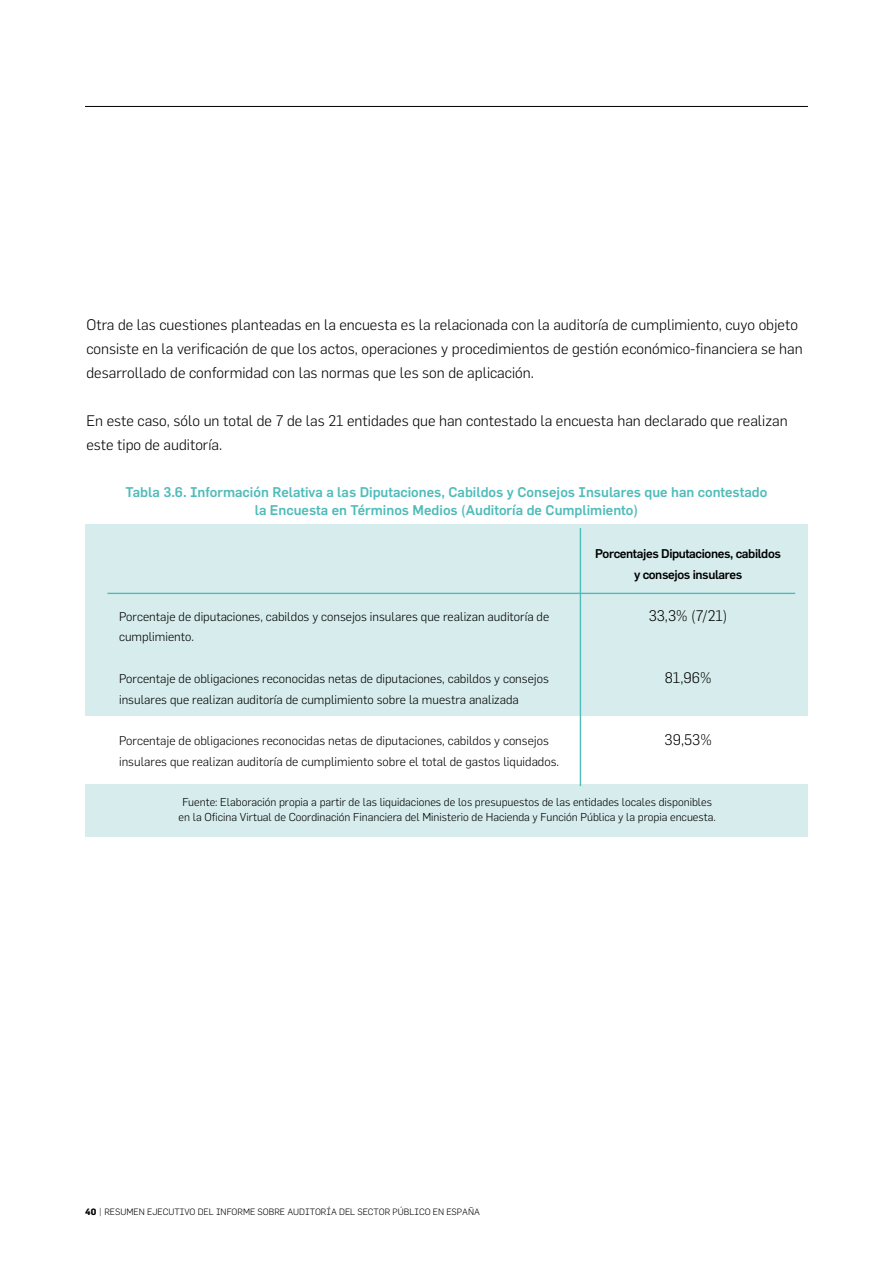
<style>
.page{position:relative;width:893px;height:1263px;background:#fff}
.page>*{position:absolute;margin:0;border:0;box-sizing:border-box;transform-origin:0 0}
.t1{font:300 15px/24px "Flama";color:#000}
.t2{font:500 13.8px/18px "Flama";color:#50bcba;text-align:center}
.t3{font:300 12.45px/20.7px "Flama";color:#000}
.t4{font:500 12.45px/20.7px "Flama";letter-spacing:-.03em;color:#000;text-align:center}
.t5{font:300 11.25px/15px "Flama";color:#000;text-align:center}
.t6{font:300 9px "Flama";color:#000}
.s1{font-weight:700}
.s2{font-family:"Gotham"}
</style>
<div class="page">
<hr style="left:85px;top:106px;width:723px;height:1px;background:#000">
<div style="left:85px;top:524px;width:723px;height:312px;background:#d7ecec"></div>
<div style="left:85px;top:716px;width:723px;height:68px;background:#fff"></div>
<hr style="left:107px;top:593px;width:688px;height:1px;background:#50bcba">
<hr style="left:580px;top:528px;width:1px;height:258px;background:#50bcba">
<p class="t1" style="left:86px;top:313px;width:718px">Otra de las cuestiones planteadas en la encuesta es la relacionada con la auditoría de cumplimiento, cuyo objeto consiste en la verificación de que los actos, operaciones y procedimientos de gestión económico-financiera se han desarrollado de conformidad con las normas que les son de aplicación.</p>
<p class="t1" style="left:86px;top:409px;width:703px">En este caso, sólo un total de 7 de las 21 entidades que han contestado la encuesta han declarado que realizan este tipo de auditoría.</p>
<p class="t2" style="left:126px;top:483px;width:643px">Tabla 3.6. Información Relativa a las Diputaciones, Cabildos y Consejos Insulares que han contestado la Encuesta en Términos Medios (Auditoría de Cumplimiento)</p>
<p class="t3" style="left:119px;top:606px;width:432px">Porcentaje de diputaciones, cabildos y consejos insulares que realizan auditoría de cumplimiento.</p>
<p class="t3" style="left:119px;top:668px;width:431px">Porcentaje de obligaciones reconocidas netas de diputaciones, cabildos y consejos insulares que realizan auditoría de cumplimiento sobre la muestra analizada</p>
<p class="t3" style="left:119px;top:730px;width:442px">Porcentaje de obligaciones reconocidas netas de diputaciones, cabildos y consejos insulares que realizan auditoría de cumplimiento sobre el total de gastos liquidados.</p>
<p class="t4" style="left:595px;top:544px;width:187px">Porcentajes Diputaciones, cabildos y consejos insulares</p>
<p class="t1" style="left:649px;top:603px;width:80px">33,3% (7/21)</p>
<p class="t1" style="left:665px;top:665px;width:48px">81,96%</p>
<p class="t1" style="left:665px;top:727px;width:49px">39,53%</p>
<p class="t5" style="left:179px;top:794px;width:539px">Fuente: Elaboración propia a partir de las liquidaciones de los presupuestos de las entidades locales disponibles en la Oficina Virtual de Coordinación Financiera del Ministerio de Hacienda y Función Pública y la propia encuesta.</p>
<p class="t6" style="left:85px;top:1206px;width:396px"><span class="s1">40</span> <span class="s2">|</span> RESUMEN EJECUTIVO DEL INFORME SOBRE AUDITORÍA DEL SECTOR PÚBLICO EN ESPAÑA</p>
</div>
